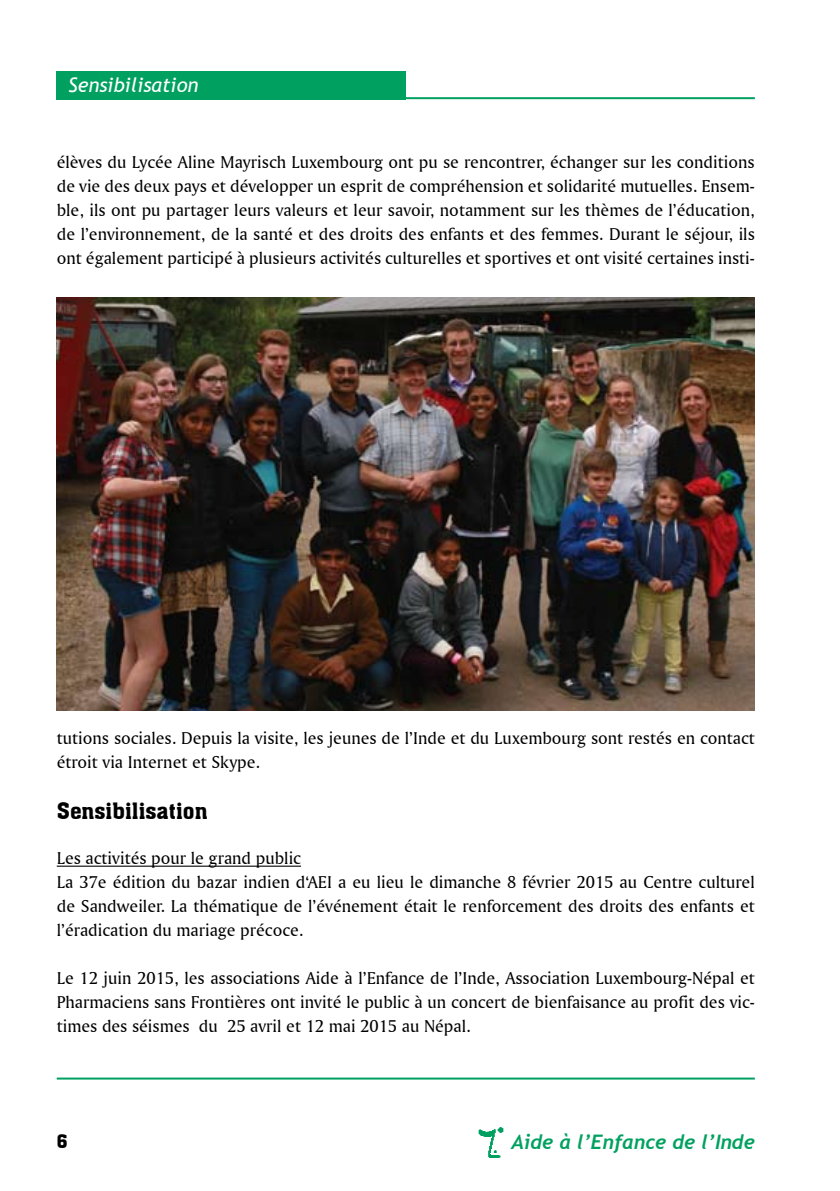
<style>
.page{position:relative;width:840px;height:1191px;background:#fff}
.page>*{position:absolute;margin:0;border:0;box-sizing:border-box;transform-origin:0 0}
.t1{font:22px "Aachen BT";color:#000}
.t2{font:italic 700 20px "Trebuchet";color:#00a160}
.t3{font:italic 20px "Trebuchet MS";color:#fff}
.t4{font:18px/24px "Amerigo BT Roman A";color:#000;text-align:justify}
.t5{font:18px "Aachen BT";color:#000}
</style>
<div class="page">
<img style="left:478px;top:1127px;width:26px;height:31px">
<hr style="left:405px;top:97px;width:349px;height:2px;background:#00a160">
<div style="left:57px;top:71px;width:348px;height:28px;background:#00a160"></div>
<hr style="left:57px;top:865px;width:244px;height:1px;background:#000">
<hr style="left:57px;top:1077px;width:697px;height:2px;background:#00a160">
<img style="left:57px;top:298px;width:697px;height:412px">
<p class="t3" style="left:68px;top:73px;width:132px">Sensibilisation</p>
<p class="t4" style="left:57px;top:150px;width:699px">élèves du Lycée Aline Mayrisch Luxembourg ont pu se rencontrer, échanger sur les conditions de vie des deux pays et développer un esprit de compréhension et solidarité mutuelles. Ensem&shy;ble, ils ont pu partager leurs valeurs et leur savoir, notamment sur les thèmes de l’éducation, de l’environnement, de la santé et des droits des enfants et des femmes. Durant le séjour, ils ont également participé à plusieurs activités culturelles et sportives et ont visité certaines insti-</p>
<p class="t4" style="left:57px;top:726px;width:699px">tutions sociales. Depuis la visite, les jeunes de l’Inde et du Luxembourg sont restés en contact étroit via Internet et Skype.</p>
<p class="t1" style="left:57px;top:797px;width:152px">Sensibilisation</p>
<p class="t4" style="left:57px;top:846px;width:699px;text-align:left">Les activités pour le grand public<br>La 37e édition du bazar indien d‘AEI a eu lieu le dimanche 8 février 2015 au Centre culturel de Sandweiler. La thématique de l’événement était le renforcement des droits des enfants et l’éradication du mariage précoce.</p>
<p class="t4" style="left:57px;top:966px;width:699px">Le 12 juin 2015, les associations Aide à l’Enfance de l’Inde, Association Luxembourg-Népal et Pharmaciens sans Frontières ont invité le public à un concert de bienfaisance au profit des vic&shy;times des séismes du 25 avril et 12 mai 2015 au Népal.</p>
<p class="t5" style="left:57px;top:1130px;width:12px">6</p>
<p class="t2" style="left:511px;top:1129px;width:245px">Aide à l’Enfance de l’Inde</p>
</div>
